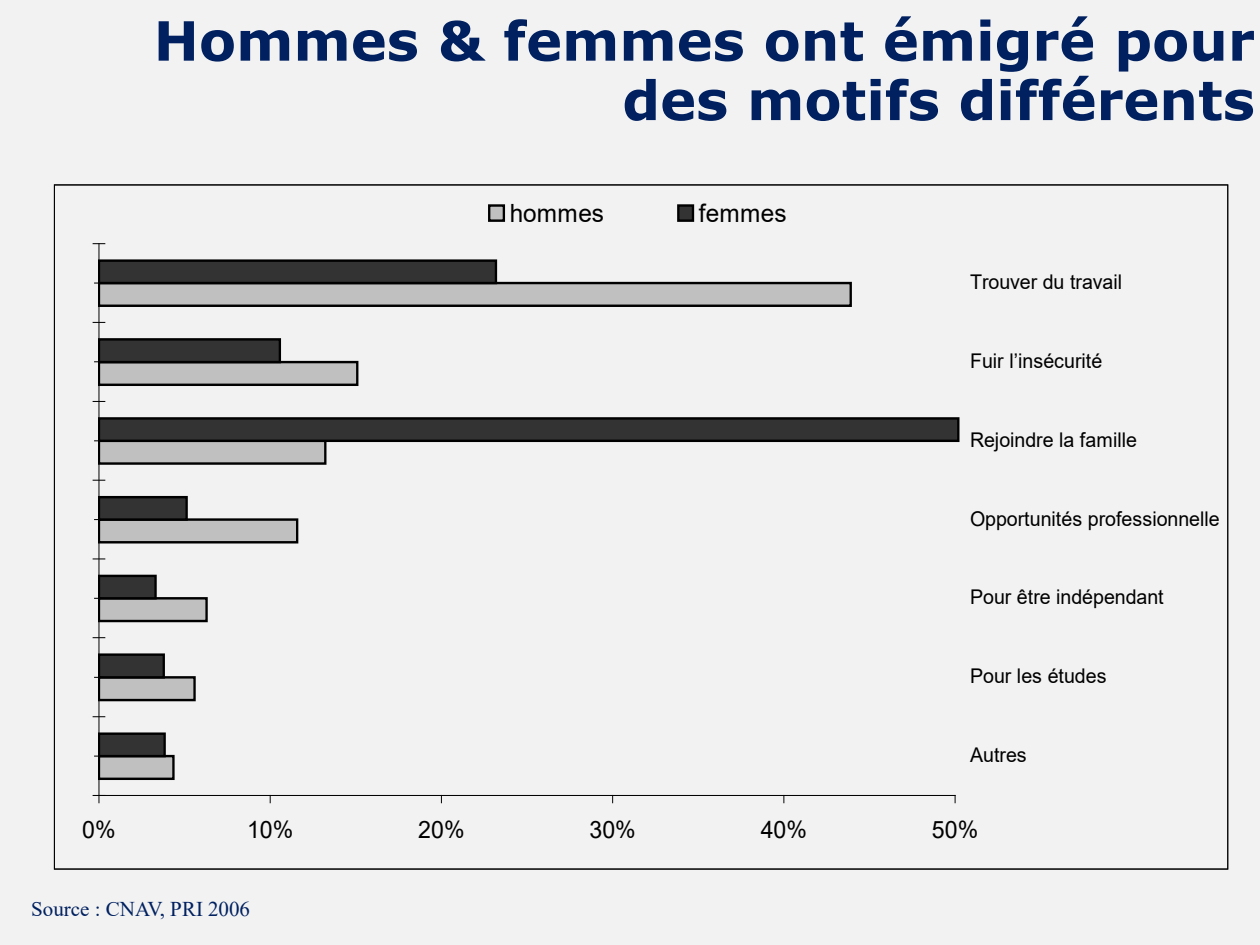
<style>
.page{position:relative;width:1260px;height:945px;background:#f2f2f2}
.page>*{position:absolute;margin:0;border:0;box-sizing:border-box;transform-origin:0 0}
.t1{font:700 54.25px/59.5px "Verdana";color:#002060;text-align:right}
.t2{font:25.2px "Arial";letter-spacing:.005em;color:#000}
.t3{font:23.97px "Arial";color:#000}
.t4{font:21px "Times New Roman";color:#002060}
.t5{font:20.3px "Arial";letter-spacing:-.005em;color:#000}
</style>
<div class="page">
<hr style="left:99px;top:795px;width:856px;height:1px;background:#000">
<hr style="left:99px;top:244px;width:1px;height:551px;background:#000">
<svg style="left:95px;top:732px;width:80px;height:48px;background:#717171"></svg>
<svg style="left:95px;top:653px;width:101px;height:48px"></svg>
<svg style="left:95px;top:575px;width:113px;height:47px"></svg>
<svg style="left:95px;top:496px;width:203px;height:47px"></svg>
<svg style="left:95px;top:417px;width:865px;height:48px"></svg>
<svg style="left:95px;top:338px;width:263px;height:48px;background:#828282"></svg>
<svg style="left:95px;top:259px;width:757px;height:48px"></svg>
<svg style="left:93px;top:795px;width:7px;height:8px"></svg>
<svg style="left:93px;top:716px;width:12px;height:1px"></svg>
<svg style="left:93px;top:637px;width:12px;height:1px"></svg>
<svg style="left:93px;top:559px;width:12px;height:1px"></svg>
<svg style="left:93px;top:480px;width:12px;height:1px"></svg>
<svg style="left:93px;top:243px;width:12px;height:1px"></svg>
<div style="left:489px;top:206px;width:15px;height:15px;background:#c0c0c0"></div>
<div style="left:488px;top:204px;width:17px;height:18px;border:2px solid #000"></div>
<div style="left:678px;top:206px;width:15px;height:15px;background:#333"></div>
<div style="left:677px;top:204px;width:17px;height:18px;border:2px solid #000"></div>
<p class="t1" style="left:154px;top:10px;width:1103px">Hommes &amp; femmes ont émigré pour des motifs différents</p>
<p class="t2" style="left:510px;top:196px;width:96px">hommes</p>
<p class="t2" style="left:699px;top:196px;width:89px">femmes</p>
<p class="t5" style="left:970px;top:268px;width:154px">Trouver du travail</p>
<p class="t5" style="left:970px;top:347px;width:134px">Fuir l’insécurité</p>
<p class="t5" style="left:970px;top:426px;width:169px">Rejoindre la famille</p>
<p class="t5" style="left:970px;top:505px;width:251px">Opportunités professionnelle</p>
<p class="t5" style="left:970px;top:583px;width:195px">Pour être indépendant</p>
<p class="t5" style="left:970px;top:662px;width:138px">Pour les études</p>
<p class="t5" style="left:970px;top:741px;width:58px">Autres</p>
<p class="t3" style="left:82px;top:813px;width:35px">0%</p>
<p class="t3" style="left:247px;top:813px;width:48px">10%</p>
<p class="t3" style="left:418px;top:813px;width:48px">20%</p>
<p class="t3" style="left:589px;top:813px;width:48px">30%</p>
<p class="t3" style="left:761px;top:813px;width:48px">40%</p>
<p class="t3" style="left:932px;top:813px;width:48px">50%</p>
<p class="t4" style="left:31px;top:894px;width:221px">Source : CNAV, PRI 2006</p>
</div>
